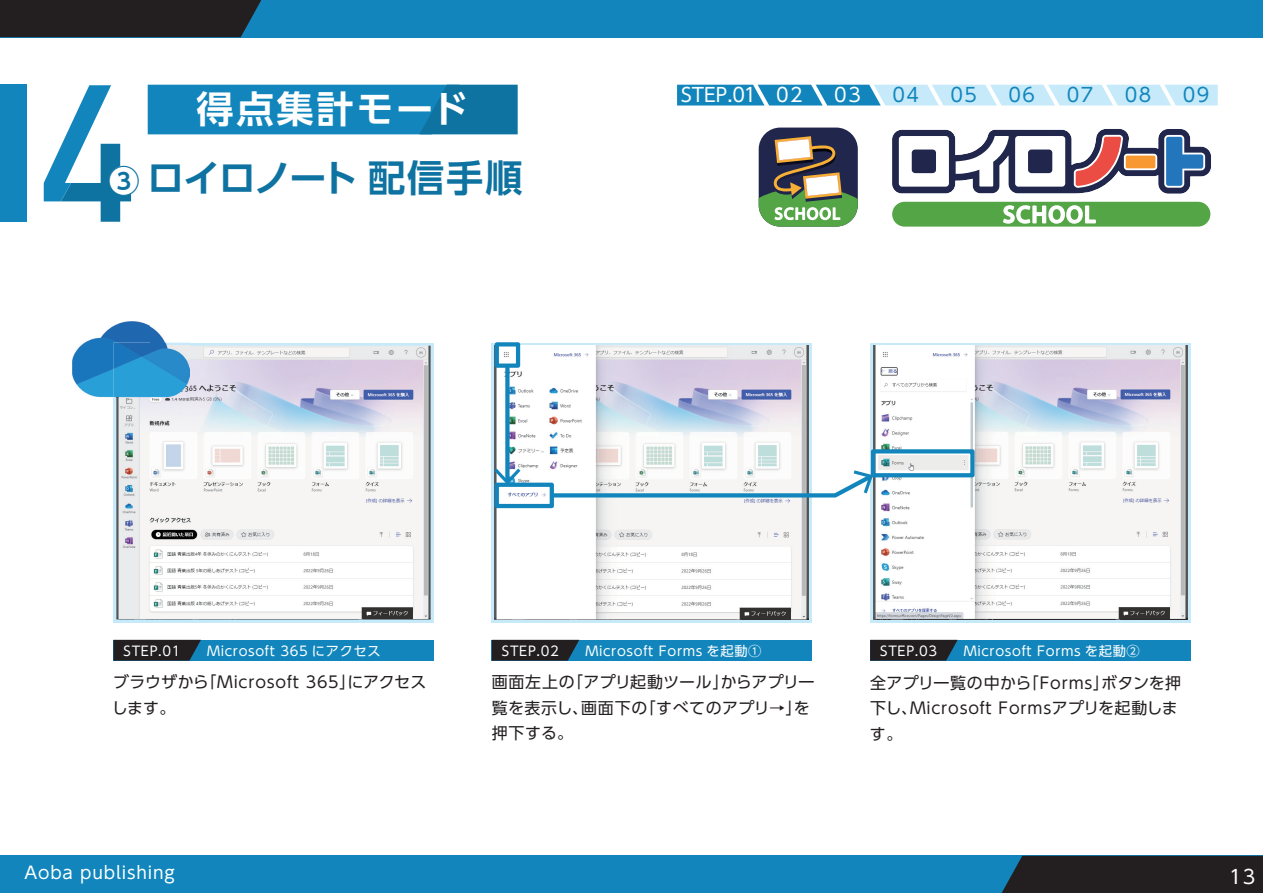
<style>
.page{position:relative;width:1263px;height:893px;background:#fff}
.page>*{position:absolute;margin:0;border:0;box-sizing:border-box;transform-origin:0 0}
.t1{font:700 37.2px "UD Shin Go Pro De";letter-spacing:-.04em;color:#0f73a2}
.t2{font:700 37.2px "UD Shin Go Pro De";letter-spacing:.075em;color:#fff}
.t3{font:700 31.95px "UD Shin Go Pro De";color:#0f73a2}
.t4{font:19.2px "UD Shin Go Pro";color:#fff}
.t5{font:19.2px "UD Shin Go Pro";letter-spacing:-.1em;color:#1286bc}
.t6{font:16.95px "UD Shin Go Pro";letter-spacing:.05em;color:#fff}
.t7{font:15.9px/25.5px "UD Shin Go Pro";letter-spacing:.035em;color:#231f20}
.t8{font:13.2px "UD Shin Go Pro";letter-spacing:.05em;color:#fff}
</style>
<div class="page">
<div style="left:0;top:0;width:1263px;height:37px;background:#1286bc"></div>
<div style="left:0;top:856px;width:1262px;height:37px;background:#1286bc"></div>
<div style="left:0;top:0;width:261px;height:37px;background:#231f20"></div>
<div style="left:1002px;top:856px;width:261px;height:37px;background:#231f20"></div>
<div style="left:0;top:85px;width:26px;height:137px;background:#1286bc"></div>
<svg style="left:113px;top:343px;width:320px;height:279px;background:#bfe0ef"></svg>
<svg style="left:44px;top:85px;width:87px;height:137px"></svg>
<svg style="left:148px;top:85px;width:370px;height:49px;background:#1181b6"></svg>
<svg style="left:492px;top:343px;width:320px;height:279px;background:#bad6e2"></svg>
<svg style="left:870px;top:343px;width:320px;height:279px;background:#b3ceda"></svg>
<div style="left:113px;top:640px;width:320px;height:21px;background:#1286bc"></div>
<svg style="left:113px;top:640px;width:88px;height:21px;background:#21272d"></svg>
<div style="left:492px;top:640px;width:320px;height:21px;background:#1286bc"></div>
<svg style="left:492px;top:640px;width:87px;height:21px;background:#21272c"></svg>
<div style="left:870px;top:640px;width:320px;height:21px;background:#1286bc"></div>
<svg style="left:870px;top:640px;width:88px;height:21px;background:#21272d"></svg>
<div style="left:109px;top:166px;width:30px;height:29px;background:#fff;border-radius:50%"></div>
<svg style="left:677px;top:85px;width:541px;height:21px;background:#8dc9e5"></svg>
<div style="left:759px;top:128px;width:99px;height:99px;background:#21274c;border-radius:22px"></div>
<svg style="left:759px;top:136px;width:99px;height:91px"></svg>
<svg style="left:892px;top:129px;width:319px;height:65px"></svg>
<div style="left:892px;top:202px;width:318px;height:25px;background:#53a546;border-radius:12px"></div>
<svg style="left:1003px;top:205px;width:93px;height:19px"></svg>
<img style="left:873px;top:346px;width:314px;height:273px">
<img style="left:116px;top:346px;width:315px;height:273px">
<img style="left:495px;top:346px;width:314px;height:273px">
<img style="left:72px;top:321px;width:79px;height:77px">
<img style="left:151px;top:327px;width:39px;height:16px">
<img style="left:113px;top:343px;width:77px;height:55px">
<img style="left:116px;top:346px;width:74px;height:52px">
<div style="left:495px;top:342px;width:25px;height:26px;border:4px solid #1286bc"></div>
<div style="left:495px;top:483px;width:59px;height:25px;border:4px solid #1286bc"></div>
<div style="left:871px;top:449px;width:104px;height:28px;border:4px solid #1286bc"></div>
<svg style="left:505px;top:366px;width:4px;height:103px"></svg>
<svg style="left:494px;top:469px;width:26px;height:16px"></svg>
<svg style="left:547px;top:470px;width:329px;height:30px"></svg>
<h2 class="t3" style="left:108px;top:154px;width:33px">③</h2>
<h1 class="t2" style="left:197px;top:79px;width:273px">得点集計モード</h1>
<h1 class="t1" style="left:147px;top:148px;width:377px">ロイロノート 配信手順</h1>
<p class="t4" style="left:681px;top:79px;width:126px">STEP.0１ 0２</p>
<p class="t4" style="left:834px;top:79px;width:31px">0３</p>
<p class="t5" style="left:892px;top:79px;width:31px">0４</p>
<p class="t5" style="left:950px;top:79px;width:31px">0５</p>
<p class="t5" style="left:1008px;top:79px;width:31px">0６</p>
<p class="t5" style="left:1067px;top:79px;width:31px">0７</p>
<p class="t5" style="left:1125px;top:79px;width:31px">0８</p>
<p class="t5" style="left:1183px;top:79px;width:31px">0９</p>
<p class="t8" style="left:124px;top:640px;width:59px">STEP.01</p>
<p class="t8" style="left:207px;top:640px;width:175px">Microsoft 365 にアクセス</p>
<p class="t8" style="left:502px;top:640px;width:59px">STEP.02</p>
<p class="t8" style="left:585px;top:640px;width:178px">Microsoft Forms を起動①</p>
<p class="t8" style="left:880px;top:640px;width:59px">STEP.03</p>
<p class="t8" style="left:964px;top:640px;width:178px">Microsoft Forms を起動②</p>
<p class="t7" style="left:112px;top:669px;width:316px">ブラウザから「Microsoft 365」にアクセスします。</p>
<p class="t6" style="left:25px;top:858px;width:151px">Aoba publishing</p>
<p class="t7" style="left:492px;top:669px;width:324px">画面左上の「アプリ起動ツール」からアプリ一覧を表示し、画面下の「すべてのアプリ→」を押下する。</p>
<p class="t7" style="left:870px;top:669px;width:313px">全アプリ一覧の中から「Forms」ボタンを押下し、Microsoft Formsアプリを起動します。</p>
<p class="t4" style="left:1229px;top:861px;width:28px">13</p>
</div>
